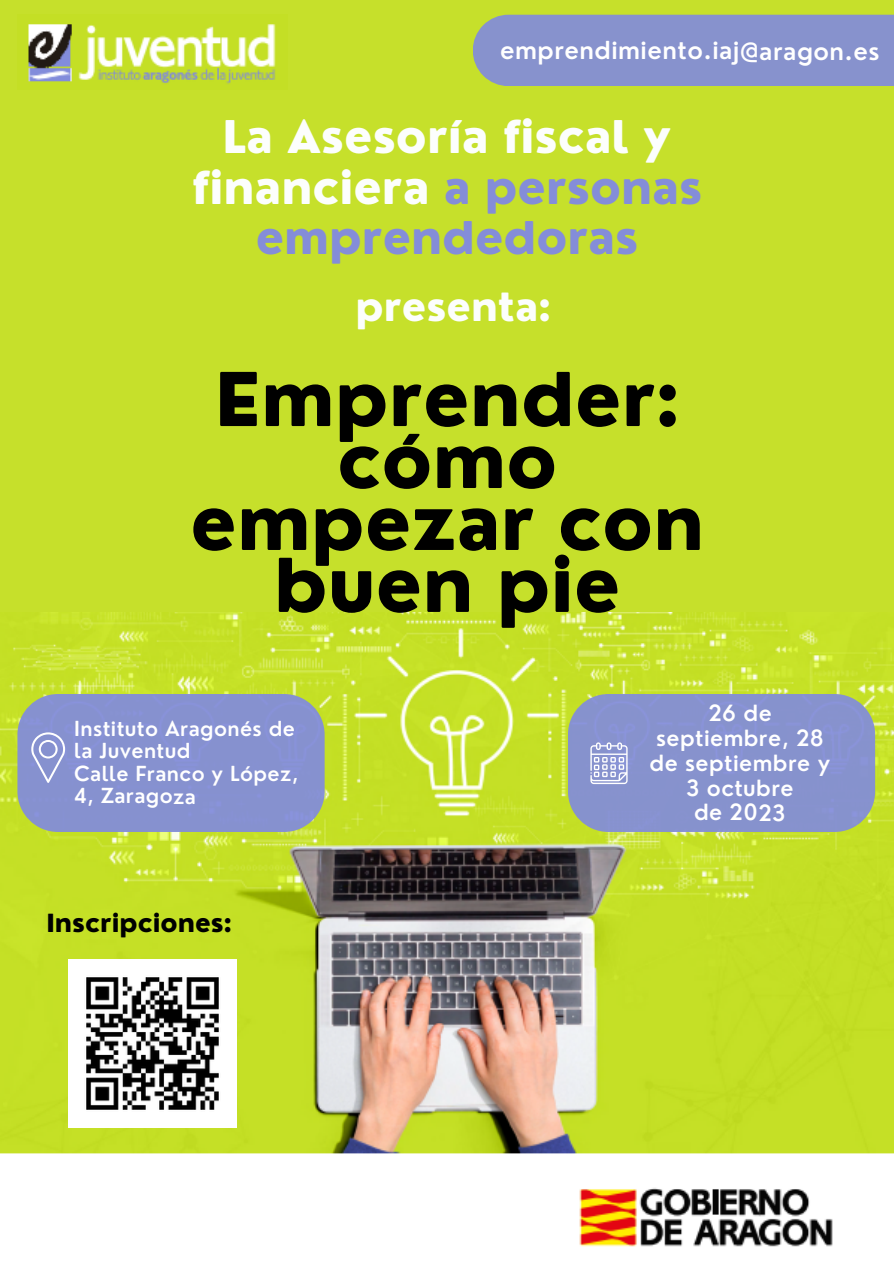
<style>
.page{position:relative;width:894px;height:1264px;background:#fff}
.page>*{position:absolute;margin:0;border:0;box-sizing:border-box;transform-origin:0 0}
.t1{font:800 72.15px/61.9px "Nourd";color:#000;text-align:center}
.t2{font:800 43.95px/50.7px "Nourd";color:#fcfefc;text-align:center}
.t3{font:800 37.95px "Nourd";color:#fcfefc}
.t4{font:800 24.45px "Nourd";color:#000}
.t5{font:600 24.3px "Nourd";letter-spacing:.015em;color:#fff}
.t6{font:600 21.75px/24.8px "Nourd";letter-spacing:.015em;color:#fff;text-align:center}
.t7{font:600 20.25px/22.4px "Nourd";letter-spacing:.015em;color:#fff}
.s1{color:#848dd9}
</style>
<div class="page">
<div style="left:0;top:0;width:893px;height:1263px;background:#c6e02b"></div>
<img style="left:0;top:612px;width:893px;height:651px">
<img style="left:28px;top:24px;width:248px;height:60px">
<div style="left:567px;top:694px;width:307px;height:138px;background:#8792cd;border-radius:41px"></div>
<div style="left:17px;top:694px;width:307px;height:138px;background:#8691cf;border-radius:41px"></div>
<svg style="left:31px;top:732px;width:34px;height:51px"></svg>
<svg style="left:590px;top:742px;width:37px;height:42px"></svg>
<div style="left:473px;top:15px;width:420px;height:71px;background:#8792cd"></div>
<img style="left:68px;top:959px;width:168px;height:168px">
<p class="t5" style="left:500px;top:35px;width:381px">emprendimiento.iaj@aragon.es</p>
<p class="t2" style="left:192px;top:111px;width:512px">La Asesoría fiscal y financiera <span class="s1">a personas emprendedoras</span></p>
<p class="t3" style="left:355px;top:283px;width:197px">presenta:</p>
<p class="t1" style="left:190px;top:368px;width:515px">Emprender: cómo empezar con buen pie</p>
<p class="t7" style="left:74px;top:717px;width:222px">Instituto Aragonés de la Juventud</p>
<p class="t7" style="left:74px;top:762px;width:225px">Calle Franco y López,<br>4, Zaragoza</p>
<p class="t4" style="left:46px;top:907px;width:187px">Inscripciones:</p>
<p class="t6" style="left:649px;top:700px;width:182px">26 de septiembre, 28 de septiembre y<br>3 octubre</p>
<p class="t6" style="left:693px;top:800px;width:93px">de 2023</p>
</div>
